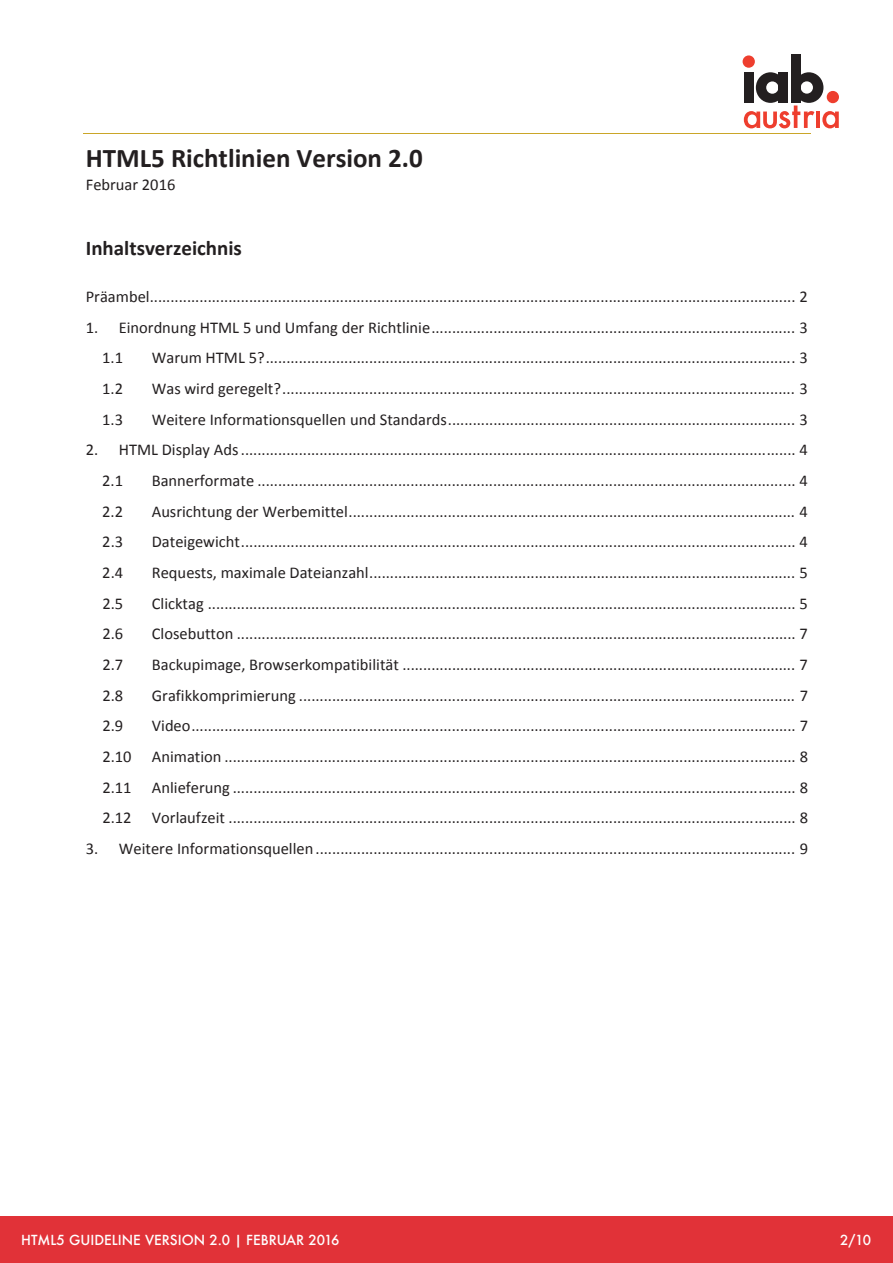
<style>
.page{position:relative;width:893px;height:1263px;background:#fff}
.page>*{position:absolute;margin:0;border:0;box-sizing:border-box;transform-origin:0 0}
.t1{font:700 27px "Calibri";color:#231f20}
.t2{font:700 21px "Calibri";color:#231f20}
.t3{font:16.5px/30.6px "Calibri";color:#231f20}
.t4{font:500 13.5px "Futura";color:#fff}
</style>
<div class="page">
<div style="left:0;top:1216px;width:893px;height:47px;background:#e13238"></div>
<div style="left:791px;top:55px;width:10px;height:48px;background:#231f20"></div>
<div style="left:743px;top:55px;width:12px;height:13px;background:#ee3e2e;border-radius:50%"></div>
<svg style="left:744px;top:72px;width:95px;height:56px"></svg>
<h1 class="t1" style="left:86px;top:139px;width:339px">HTML5 Richtlinien Version 2.0</h1>
<p class="t3" style="left:86px;top:169px;width:91px">Februar 2016</p>
<p class="t2" style="left:86px;top:233px;width:158px">Inhaltsverzeichnis</p>
<p class="t3" style="left:86px;top:281px;width:724px">Präambel............................................................................................................................................................ 2</p>
<p class="t3" style="left:102px;top:311px;width:707px;text-indent:-16px">1. Einordnung HTML 5 und Umfang der Richtlinie........................................................................................ 3<br>1.1</p>
<p class="t3" style="left:152px;top:342px;width:658px">Warum HTML 5?................................................................................................................................ 3</p>
<p class="t3" style="left:102px;top:373px;width:22px">1.2</p>
<p class="t3" style="left:152px;top:373px;width:658px">Was wird geregelt?............................................................................................................................ 3</p>
<p class="t3" style="left:102px;top:403px;width:22px">1.3</p>
<p class="t3" style="left:152px;top:403px;width:658px">Weitere Informationsquellen und Standards.................................................................................... 3</p>
<p class="t3" style="left:102px;top:434px;width:707px;text-indent:-16px">2. HTML Display Ads...................................................................................................................................... 4<br>2.1</p>
<p class="t3" style="left:152px;top:465px;width:658px">Bannerformate .................................................................................................................................. 4</p>
<p class="t3" style="left:102px;top:495px;width:22px">2.2</p>
<p class="t3" style="left:152px;top:495px;width:658px">Ausrichtung der Werbemittel............................................................................................................ 4</p>
<p class="t3" style="left:102px;top:526px;width:22px">2.3</p>
<p class="t3" style="left:152px;top:526px;width:658px">Dateigewicht...................................................................................................................................... 4</p>
<p class="t3" style="left:102px;top:557px;width:22px">2.4</p>
<p class="t3" style="left:152px;top:557px;width:658px">Requests, maximale Dateianzahl....................................................................................................... 5</p>
<p class="t3" style="left:102px;top:587px;width:22px">2.5</p>
<p class="t3" style="left:152px;top:587px;width:658px">Clicktag .............................................................................................................................................. 5</p>
<p class="t3" style="left:102px;top:618px;width:22px">2.6</p>
<p class="t3" style="left:152px;top:618px;width:658px">Closebutton ....................................................................................................................................... 7</p>
<p class="t3" style="left:102px;top:649px;width:22px">2.7</p>
<p class="t3" style="left:152px;top:649px;width:658px">Backupimage, Browserkompatibilität ............................................................................................... 7</p>
<p class="t3" style="left:102px;top:679px;width:22px">2.8</p>
<p class="t3" style="left:152px;top:679px;width:658px">Grafikkomprimierung ........................................................................................................................ 7</p>
<p class="t3" style="left:102px;top:710px;width:22px">2.9</p>
<p class="t3" style="left:102px;top:710px;width:707px;text-align:justify;text-indent:50px">Video.................................................................................................................................................. 7<br>2.10 Animation .......................................................................................................................................... 8<br>2.11 Anlieferung ........................................................................................................................................ 8<br>2.12 Vorlaufzeit ......................................................................................................................................... 8</p>
<p class="t3" style="left:86px;top:833px;width:724px">3. Weitere Informationsquellen.................................................................................................................... 9</p>
<p class="t4" style="left:21px;top:1231px;width:320px">HTML5 GUIDELINE VERSION 2.0 | FEBRUAR 2016</p>
<p class="t4" style="left:840px;top:1231px;width:33px">2/10</p>
</div>
